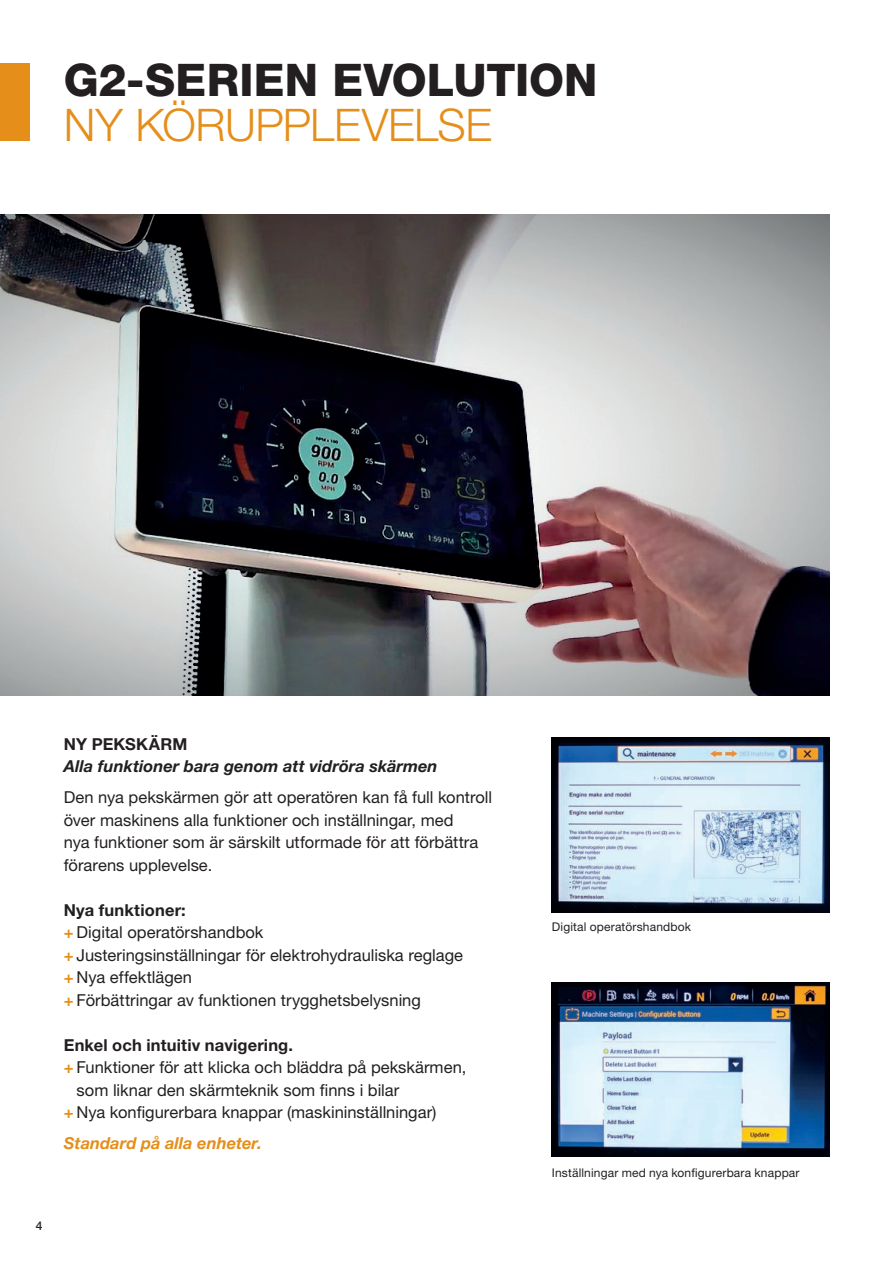
<style>
.page{position:relative;width:893px;height:1263px;background:#fff}
.page>*{position:absolute;margin:0;border:0;box-sizing:border-box;transform-origin:0 0}
.TITOLO_1{font:800 45px "Helvetica Neue LT Pro";color:#231f20}
.TITOLO_2{font:300 45px "Helvetica Neue LT Pro";letter-spacing:-.01em;color:#e58e19}
.TXT__11-15{font:16.5px/22.5px "Helvetica Neue LT Pro";color:#231f20}
.TITOLETTI{font:italic 700 16.5px/22.5px "Helvetica Neue LT Pro";color:#231f20}
.TXT__11-15-2{font:700 16.5px "Helvetica Neue LT Pro";letter-spacing:.01em;color:#231f20}
.TITOLETTI-2{font:italic 700 16.5px "Helvetica Neue LT Pro";color:#e58e19}
.BULLET__11-15{font:12px "Helvetica Neue LT Pro";letter-spacing:.015em;color:#231f20}
.t1{font:500 12px "Helvetica Neue LT Pro";color:#231f20}
.s1{font-style:normal}
.s2{font-weight:700;color:#e58e19}
</style>
<div class="page">
<div style="left:0;top:64px;width:30px;height:77px;background:#e58e19"></div>
<img style="left:0;top:215px;width:829px;height:480px">
<img style="left:552px;top:738px;width:277px;height:174px">
<img style="left:552px;top:982px;width:277px;height:175px">
<p class="TITOLO_1" style="left:64px;top:53px;width:535px">G2-SERIEN EVOLUTION</p>
<p class="TITOLO_2" style="left:64px;top:97px;width:430px">NY KÖRUPPLEVELSE</p>
<p class="TITOLETTI" style="left:64px;top:732px;width:375px"><span class="s1">NY PEKSKÄRM<br></span>Alla funktioner bara genom att vidröra skärmen</p>
<p class="TXT__11-15" style="left:64px;top:786px;width:430px">Den nya pekskärmen gör att operatören kan få full kontroll över maskinens alla funktioner och inställningar, med<br>nya funktioner som är särskilt utformade för att förbättra förarens upplevelse.</p>
<p class="TXT__11-15-2" style="left:64px;top:899px;width:124px">Nya funktioner:</p>
<p class="TXT__11-15" style="left:64px;top:921px;width:201px"><span class="s2">+</span> Digital operatörshandbok</p>
<p class="TXT__11-15" style="left:64px;top:943px;width:401px"><span class="s2">+</span> Justeringsinställningar för elektrohydrauliska reglage</p>
<p class="TXT__11-15" style="left:64px;top:966px;width:130px"><span class="s2">+</span> Nya effektlägen</p>
<p class="TXT__11-15" style="left:64px;top:988px;width:359px"><span class="s2">+</span> Förbättringar av funktionen trygghetsbelysning</p>
<p class="TXT__11-15-2" style="left:64px;top:1034px;width:231px">Enkel och intuitiv navigering.</p>
<p class="TXT__11-15" style="left:77px;top:1056px;width:391px;text-indent:-13px"><span class="s2">+</span> Funktioner för att klicka och bläddra på pekskärmen, som liknar den skärmteknik som finns i bilar</p>
<p class="TXT__11-15" style="left:64px;top:1101px;width:374px"><span class="s2">+</span> Nya konfigurerbara knappar (maskininställningar)</p>
<p class="TITOLETTI-2" style="left:64px;top:1133px;width:200px">Standard på alla enheter.</p>
<p class="t1" style="left:36px;top:1218px;width:8px">4</p>
<p class="BULLET__11-15" style="left:552px;top:920px;width:141px">Digital operatörshandbok</p>
<p class="BULLET__11-15" style="left:552px;top:1165px;width:249px">Inställningar med nya konfigurerbara knappar</p>
</div>
